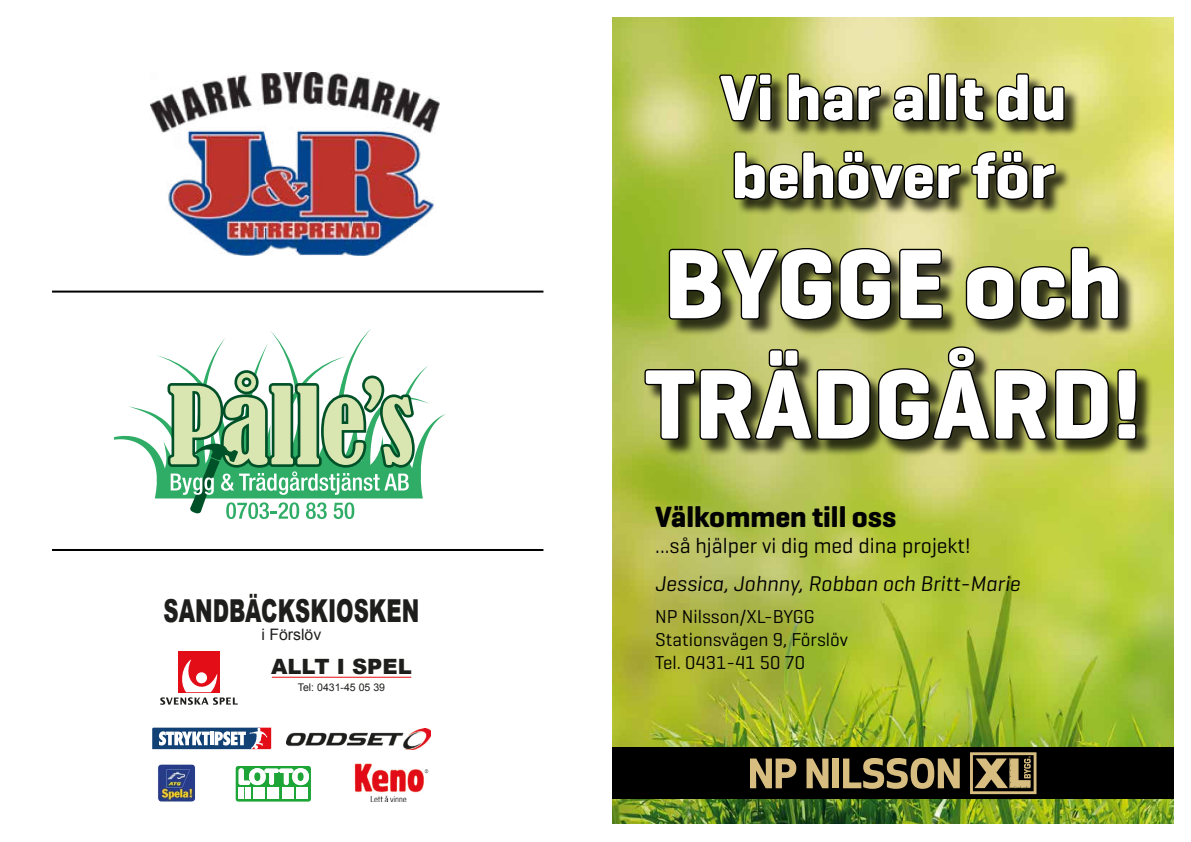
<style>
.page{position:relative;width:1191px;height:842px;background:#fff}
.page>*{position:absolute;margin:0;border:0;box-sizing:border-box;transform-origin:0 0}
.t1{font:700 100.2px/120.2px "Geogrotesque";color:#fff}
.t2{font:700 65px/78px "Geogrotesque";color:#fff}
.t3{font:900 31.6px "Arial";color:#1e1e1c;scale:.67 1}
.t4{font:700 29.8px "Geogrotesque";color:#000}
.t5{font:italic 21.7px "Geogrotesque";color:#000}
.t6{font:21.7px "Geogrotesque";color:#000}
.t7{font:900 21.1px "Arial";color:#1e1e1c}
.t8{font:19px/22.7px "Geogrotesque";color:#000}
.t9{font:15.8px "Arial";color:#1e1e1c}
.t10{font:10.5px "Arial";color:#1e1e1c}
</style>
<div class="page">
<svg style="left:115px;top:329px;width:331px;height:190px"></svg>
<img style="left:150px;top:73px;width:289px;height:183px">
<img style="left:612px;top:18px;width:562px;height:805px">
<div style="left:612px;top:747px;width:562px;height:52px;background:#000"></div>
<svg style="left:750px;top:758px;width:46px;height:30px"></svg>
<svg style="left:806px;top:758px;width:22px;height:30px"></svg>
<div style="left:832px;top:758px;width:7px;height:30px;background:#d8bd80"></div>
<svg style="left:843px;top:758px;width:116px;height:31px"></svg>
<svg style="left:970px;top:752px;width:66px;height:42px"></svg>
<div style="left:647px;top:75px;width:506px;height:383px;background:#000;opacity:.75"></div>
<svg style="left:718px;top:72px;width:55px;height:51px;background:#5b6127"></svg>
<svg style="left:786px;top:72px;width:96px;height:51px;background:#6f6f43"></svg>
<svg style="left:891px;top:84px;width:34px;height:39px"></svg>
<div style="left:927px;top:73px;width:13px;height:48px;border:3px solid #000;border-radius:2px"></div>
<div style="left:944px;top:73px;width:13px;height:48px;border:3px solid #000;border-radius:2px"></div>
<svg style="left:957px;top:77px;width:28px;height:46px"></svg>
<svg style="left:995px;top:72px;width:71px;height:51px;background:#747442"></svg>
<svg style="left:732px;top:149px;width:230px;height:60px;background:#666936"></svg>
<svg style="left:970px;top:149px;width:87px;height:52px;background:#656634"></svg>
<svg style="left:667px;top:247px;width:277px;height:75px;background:#575b2e"></svg>
<svg style="left:964px;top:246px;width:156px;height:76px;background:#73753b"></svg>
<svg style="left:643px;top:345px;width:467px;height:97px;background:#71753d"></svg>
<svg style="left:1116px;top:368px;width:22px;height:73px;background:#595e25"></svg>
<svg style="left:236px;top:766px;width:75px;height:35px"></svg>
<div style="left:179px;top:651px;width:41px;height:41px;background:#e30d18"></div>
<svg style="left:160px;top:659px;width:78px;height:46px"></svg>
<img style="left:354px;top:763px;width:75px;height:38px">
<svg style="left:152px;top:728px;width:119px;height:21px"></svg>
<img style="left:286px;top:728px;width:144px;height:21px">
<img style="left:159px;top:766px;width:35px;height:34px">
<div style="left:157px;top:764px;width:39px;height:38px;border:1px solid #fff;border-radius:4px"></div>
<hr style="left:272px;top:677px;width:139px;height:1px;background:#e30d18">
<hr style="left:52px;top:291px;width:491px;height:2px;background:#000">
<hr style="left:52px;top:549px;width:491px;height:2px;background:#000">
<h3 class="t3" style="left:164px;top:587px;width:383px">SANDBÄCKSKIOSKEN</h3>
<p class="t9" style="left:261px;top:623px;width:61px">i Förslöv</p>
<p class="t7" style="left:271px;top:651px;width:142px">ALLT I SPEL</p>
<p class="t10" style="left:298px;top:680px;width:89px">Tel: 0431-45 05 39</p>
<h2 class="t2" style="left:720px;top:59px;width:348px">Vi har allt du behöver för</h2>
<h1 class="t1" style="left:645px;top:224px;width:498px">BYGGE och<br>TRÄDGÅRD!</h1>
<h3 class="t4" style="left:655px;top:499px;width:242px">Välkommen till oss</h3>
<p class="t6" style="left:655px;top:532px;width:317px">...så hjälper vi dig med dina projekt!</p>
<p class="t5" style="left:655px;top:570px;width:366px">Jessica, Johnny, Robban och Britt-Marie</p>
<p class="t8" style="left:655px;top:605px;width:194px">NP Nilsson/XL-BYGG<br>Stationsvägen 9, Förslöv<br>Tel. 0431-41 50 70</p>
</div>
